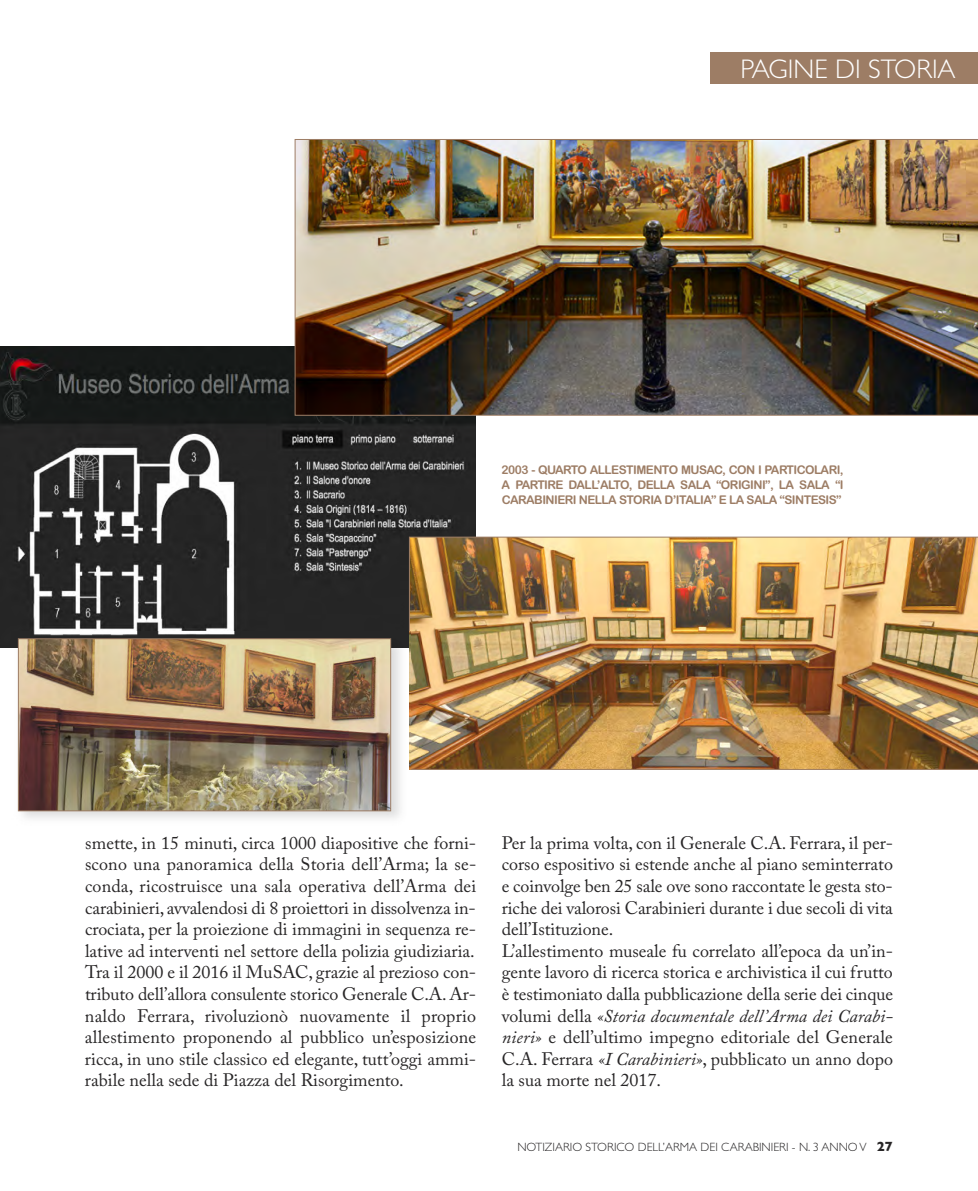
<style>
.page{position:relative;width:978px;height:1191px;background:#fff}
.page>*{position:absolute;margin:0;border:0;box-sizing:border-box;transform-origin:0 0}
.t1{font:300 27px "Gill Sans";color:#fff}
.t2{font:18px/21.6px "Adobe Caslon Pro";color:#272526}
.t3{font:12px/15px "Arial Rounded MT Bold";letter-spacing:-.045em;color:#9d7d65;text-align:justify}
.t4{font:300 12px "Gill Sans";color:#272526}
.s1{font-style:italic}
.s2{font-weight:700;font-size:13.5px}
</style>
<div class="page">
<img style="left:0;top:347px;width:476px;height:301px">
<div style="left:710px;top:52px;width:268px;height:32px;background:#9d7d65"></div>
<img style="left:295px;top:139px;width:683px;height:276px">
<img style="left:409px;top:537px;width:569px;height:233px">
<img style="left:11px;top:631px;width:398px;height:188px">
<img style="left:409px;top:631px;width:2px;height:139px">
<img style="left:20px;top:640px;width:369px;height:169px">
<div style="left:18px;top:638px;width:373px;height:173px;border:1px solid #9d7d65"></div>
<h1 class="t1" style="left:740px;top:52px;width:217px">PAGINE DI STORIA</h1>
<p class="t3" style="left:502px;top:462px;width:344px">2003 - QUARTO ALLESTIMENTO MUSAC, CON I PARTICOLARI, A PARTIRE DALL’ALTO, DELLA SALA “ORIGINI”, LA SALA “I CARABINIERI NELLA STORIA D’ITALIA” E LA SALA “SINTESIS”</p>
<p class="t2" style="left:85px;top:834px;width:393px;text-align:justify">smette, in 15 minuti, circa 1000 diapositive che forni&shy;scono una panoramica della Storia dell’Arma; la se&shy;conda, ricostruisce una sala operativa dell’Arma dei carabinieri, avvalendosi di 8 proiettori in dissolvenza in&shy;crociata, per la proiezione di immagini in sequenza re&shy;lative ad interventi nel settore della polizia giudiziaria.<br>Tra il 2000 e il 2016 il MuSAC, grazie al prezioso con&shy;tributo dell’allora consulente storico Generale C.A. Ar&shy;naldo Ferrara, rivoluzionò nuovamente il proprio allestimento proponendo al pubblico un’esposizione ricca, in uno stile classico ed elegante, tutt’oggi ammi&shy;rabile nella sede di Piazza del Risorgimento.</p>
<p class="t2" style="left:502px;top:834px;width:393px">Per la prima volta, con il Generale C.A. Ferrara, il per&shy;corso espositivo si estende anche al piano seminterrato e coinvolge ben 25 sale ove sono raccontate le gesta sto&shy;riche dei valorosi Carabinieri durante i due secoli di vita dell’Istituzione.<br>L’allestimento museale fu correlato all’epoca da un’in&shy;gente lavoro di ricerca storica e archivistica il cui frutto è testimoniato dalla pubblicazione della serie dei cinque volumi della <span class="s1">«Storia documentale dell’Arma dei Carabi&shy;nieri»</span> e dell’ultimo impegno editoriale del Generale C.A. Ferrara <span class="s1">«I Carabinieri»</span>, pubblicato un anno dopo la sua morte nel 2017.</p>
<p class="t4" style="left:517px;top:1140px;width:377px">NOTIZIARIO STORICO DELL’ARMA DEI CARABINIERI - N. 3 ANNO V <span class="s2">27</span></p>
</div>
